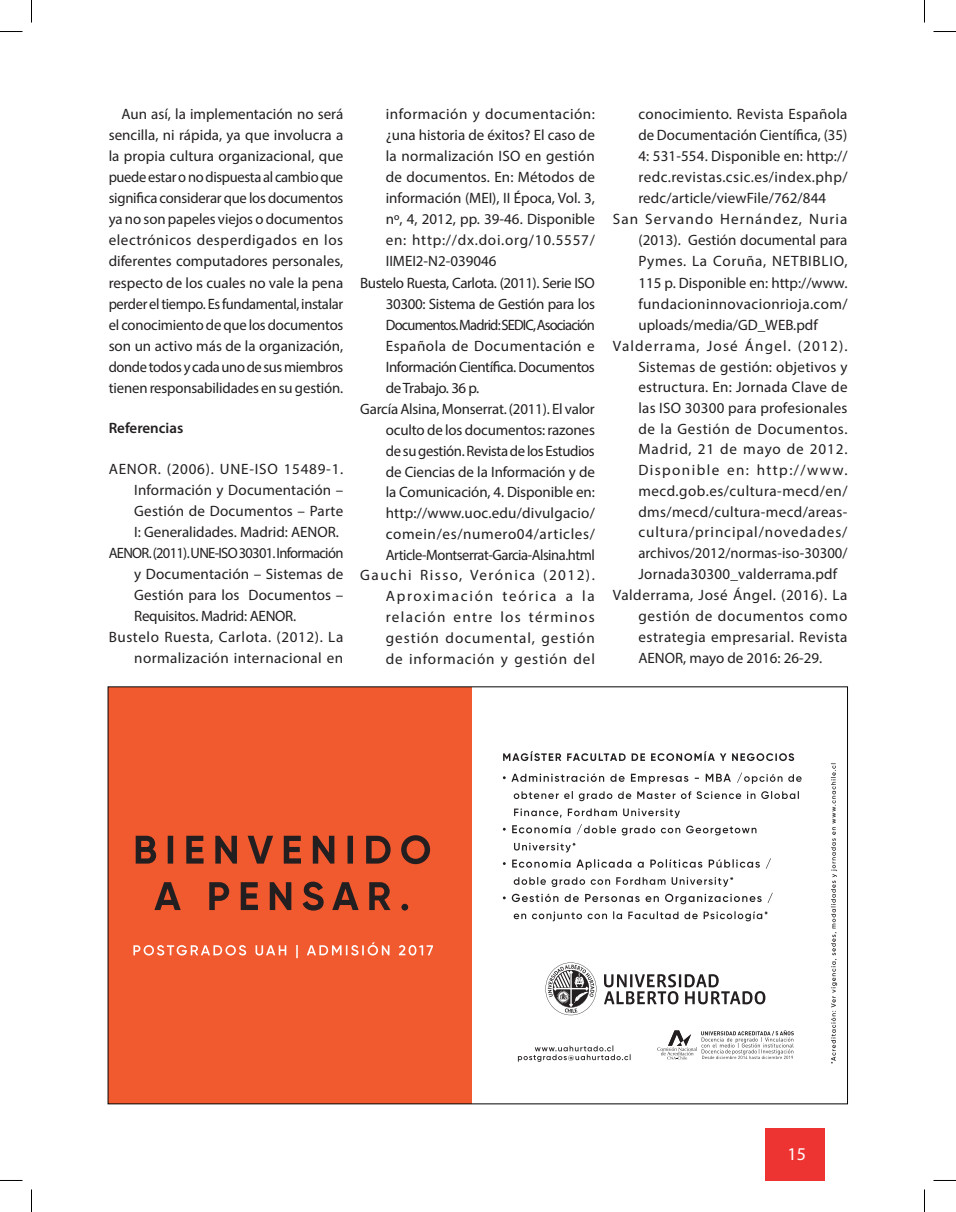
<style>
.page{position:relative;width:956px;height:1212px;background:#fff}
.page>*{position:absolute;margin:0;border:0;box-sizing:border-box;transform-origin:0 0}
.t1{font:18px "Myriad Pro";color:#fff}
.t2{font:15px/21px "Myriad Pro";letter-spacing:.01em;color:#231f20;text-align:justify}
.t3{font:15px "Myriad Pro";letter-spacing:.03em;color:#231f20}
.t4{font:15px "Myriad Pro";letter-spacing:.035em;color:#231f20}
.t5{font:15px "Myriad Pro";letter-spacing:.04em;color:#231f20}
.t6{font:15px "Myriad Pro";letter-spacing:-.03em;color:#231f20}
.t7{font:15px "Myriad Pro";letter-spacing:-.025em;color:#231f20}
.t8{font:15px "Myriad Pro";letter-spacing:-.01em;color:#231f20}
.t9{font:15px "Myriad Pro";letter-spacing:.05em;color:#231f20}
.t10{font:15px "Myriad Pro";letter-spacing:.06em;color:#231f20}
.t11{font:15px "Myriad Pro";letter-spacing:.09em;color:#231f20}
.t12{font:15px "Myriad Pro";letter-spacing:.045em;color:#231f20}
.t13{font:15px "Myriad Pro";letter-spacing:-.045em;color:#231f20}
.t14{font:15px "Myriad Pro";letter-spacing:-.015em;color:#231f20}
.t15{font:15px "Myriad Pro";letter-spacing:-.035em;color:#231f20}
.t16{font:15px "Myriad Pro";letter-spacing:-.055em;color:#231f20}
.t17{font:15px "Myriad Pro";letter-spacing:.075em;color:#231f20}
.t18{font:15px "Myriad Pro";letter-spacing:.095em;color:#231f20}
.t19{font:15px "Myriad Pro";letter-spacing:.07em;color:#231f20}
.t20{font:15px "Myriad Pro";letter-spacing:.065em;color:#231f20}
.t21{font:15px "Myriad Pro";letter-spacing:-.02em;color:#231f20}
.t22{font:600 15px "Myriad Pro";color:#231f20}
</style>
<div class="page">
<div style="left:765px;top:1128px;width:59px;height:52px;background:#ee3432"></div>
<div style="left:108px;top:686px;width:364px;height:417px;background:#f1592f"></div>
<svg style="left:154px;top:881px;width:254px;height:29px"></svg>
<svg style="left:136px;top:835px;width:294px;height:28px"></svg>
<svg style="left:133px;top:942px;width:300px;height:15px"></svg>
<svg style="left:514px;top:911px;width:254px;height:10px"></svg>
<svg style="left:503px;top:892px;width:270px;height:12px"></svg>
<svg style="left:514px;top:876px;width:219px;height:10px"></svg>
<svg style="left:503px;top:858px;width:268px;height:11px"></svg>
<svg style="left:514px;top:842px;width:62px;height:10px"></svg>
<svg style="left:503px;top:808px;width:253px;height:27px"></svg>
<svg style="left:514px;top:791px;width:285px;height:10px"></svg>
<svg style="left:503px;top:772px;width:299px;height:11px"></svg>
<svg style="left:503px;top:751px;width:291px;height:9px"></svg>
<svg style="left:604px;top:974px;width:161px;height:30px"></svg>
<svg style="left:545px;top:962px;width:51px;height:52px"></svg>
<svg style="left:657px;top:1030px;width:137px;height:29px"></svg>
<svg style="left:831px;top:763px;width:6px;height:300px"></svg>
<svg style="left:518px;top:1045px;width:113px;height:16px"></svg>
<svg style="left:0;top:31px;width:22px;height:1px"></svg>
<svg style="left:933px;top:31px;width:23px;height:1px"></svg>
<svg style="left:31px;top:0;width:1px;height:22px"></svg>
<svg style="left:31px;top:1189px;width:1px;height:22px"></svg>
<svg style="left:924px;top:0;width:1px;height:22px"></svg>
<svg style="left:924px;top:1189px;width:1px;height:22px"></svg>
<p class="t2" style="left:109px;top:104px;width:236px;text-indent:13px">Aun así, la implementación no será sencilla, ni rápida, ya que involucra a la propia cultura organizacional, que puede estar o no dispuesta al cambio que significa considerar que los documentos ya no son papeles viejos o documentos electrónicos desperdigados en los diferentes computadores personales, respecto de los cuales no vale la pena perder el tiempo. Es fundamental, instalar el conocimiento de que los documentos son un activo más de la organización, donde todos y cada uno de sus miembros tienen responsabilidades en su gestión.</p>
<p class="t22" style="left:109px;top:418px;width:76px">Referencias</p>
<p class="t9" style="left:109px;top:459px;width:236px">AENOR. (2006). UNE-ISO 15489-1.</p>
<p class="t2" style="left:134px;top:479px;width:211px">Información y Documentación –</p>
<p class="t2" style="left:134px;top:500px;width:211px">Gestión de Documentos – Parte</p>
<p class="t2" style="left:134px;top:521px;width:206px">I: Generalidades. Madrid: AENOR.</p>
<p class="t13" style="left:109px;top:543px;width:236px">AENOR. (2011). UNE-ISO 30301. Información</p>
<p class="t2" style="left:134px;top:563px;width:211px">y Documentación – Sistemas de</p>
<p class="t2" style="left:134px;top:584px;width:211px">Gestión para los Documentos –</p>
<p class="t21" style="left:134px;top:606px;width:163px">Requisitos. Madrid: AENOR.</p>
<p class="t5" style="left:109px;top:627px;width:236px">Bustelo Ruesta, Carlota. (2012). La</p>
<p class="t3" style="left:134px;top:648px;width:211px">normalización internacional en</p>
<p class="t4" style="left:386px;top:105px;width:211px">información y documentación:</p>
<p class="t2" style="left:386px;top:125px;width:211px">¿una historia de éxitos? El caso de</p>
<p class="t2" style="left:386px;top:146px;width:210px">la normalización ISO en gestión</p>
<p class="t2" style="left:386px;top:167px;width:211px">de documentos. En: Métodos de</p>
<p class="t2" style="left:386px;top:188px;width:211px">información (MEI), II Época, Vol. 3,</p>
<p class="t2" style="left:386px;top:209px;width:211px">nº, 4, 2012, pp. 39-46. Disponible</p>
<p class="t9" style="left:386px;top:231px;width:211px">en: http://dx.doi.org/10.5557/</p>
<p class="t2" style="left:386px;top:251px;width:112px">IIMEI2-N2-039046</p>
<p class="t6" style="left:360px;top:273px;width:235px">Bustelo Ruesta, Carlota. (2011). Serie ISO</p>
<p class="t7" style="left:386px;top:294px;width:211px">30300: Sistema de Gestión para los</p>
<p class="t16" style="left:386px;top:315px;width:211px">Documentos. Madrid: SEDIC, Asociación</p>
<p class="t2" style="left:386px;top:335px;width:211px">Española de Documentación e</p>
<p class="t6" style="left:386px;top:357px;width:211px">Información Científica. Documentos</p>
<p class="t2" style="left:386px;top:377px;width:95px">de Trabajo. 36 p.</p>
<p class="t14" style="left:360px;top:399px;width:236px">García Alsina, Monserrat. (2011). El valor</p>
<p class="t2" style="left:386px;top:419px;width:211px">oculto de los documentos: razones</p>
<p class="t7" style="left:386px;top:441px;width:210px">de su gestión. Revista de los Estudios</p>
<p class="t8" style="left:386px;top:462px;width:211px">de Ciencias de la Información y de</p>
<p class="t8" style="left:386px;top:483px;width:211px">la Comunicación, 4. Disponible en:</p>
<p class="t2" style="left:386px;top:502px;width:211px">http://www.uoc.edu/divulgacio/</p>
<p class="t5" style="left:386px;top:524px;width:211px">comein/es/numero04/articles/</p>
<p class="t15" style="left:386px;top:545px;width:211px">Article-Montserrat-Garcia-Alsina.html</p>
<p class="t18" style="left:360px;top:566px;width:236px">Gauchi Risso, Verónica (2012).</p>
<p class="t2" style="left:386px;top:585px;width:211px">Aproximación teórica a la</p>
<p class="t11" style="left:386px;top:607px;width:211px">relación entre los términos</p>
<p class="t20" style="left:386px;top:628px;width:210px">gestión documental, gestión</p>
<p class="t10" style="left:386px;top:649px;width:211px">de información y gestión del</p>
<p class="t2" style="left:638px;top:104px;width:211px">conocimiento. Revista Española</p>
<p class="t2" style="left:638px;top:125px;width:211px">de Documentación Científica, (35)</p>
<p class="t2" style="left:638px;top:146px;width:211px">4: 531-554. Disponible en: http://</p>
<p class="t3" style="left:638px;top:168px;width:211px">redc.revistas.csic.es/index.php/</p>
<p class="t2" style="left:638px;top:188px;width:189px">redc/article/viewFile/762/844</p>
<p class="t19" style="left:613px;top:210px;width:236px">San Servando Hernández, Nuria</p>
<p class="t2" style="left:638px;top:230px;width:211px">(2013). Gestión documental para</p>
<p class="t12" style="left:638px;top:252px;width:211px">Pymes. La Coruña, NETBIBLIO,</p>
<p class="t2" style="left:638px;top:272px;width:211px">115 p. Disponible en: http://www.</p>
<p class="t3" style="left:638px;top:294px;width:211px">fundacioninnovacionrioja.com/</p>
<p class="t2" style="left:638px;top:314px;width:181px">uploads/media/GD_WEB.pdf</p>
<p class="t17" style="left:613px;top:336px;width:236px">Valderrama, José Ángel. (2012).</p>
<p class="t2" style="left:638px;top:356px;width:211px">Sistemas de gestión: objetivos y</p>
<p class="t2" style="left:638px;top:376px;width:211px">estructura. En: Jornada Clave de</p>
<p class="t2" style="left:638px;top:397px;width:211px">las ISO 30300 para profesionales</p>
<p class="t5" style="left:638px;top:419px;width:211px">de la Gestión de Documentos.</p>
<p class="t2" style="left:638px;top:438px;width:211px">Madrid, 21 de mayo de 2012.</p>
<p class="t11" style="left:638px;top:461px;width:211px">Disponible en: http://www.</p>
<p class="t2" style="left:638px;top:480px;width:211px">mecd.gob.es/cultura-mecd/en/</p>
<p class="t2" style="left:638px;top:500px;width:211px">dms/mecd/cultura-mecd/areas-</p>
<p class="t10" style="left:638px;top:523px;width:211px">cultura/principal/novedades/</p>
<p class="t2" style="left:638px;top:542px;width:211px">archivos/2012/normas-iso-30300/</p>
<p class="t2" style="left:638px;top:563px;width:200px">Jornada30300_valderrama.pdf</p>
<p class="t4" style="left:613px;top:585px;width:236px">Valderrama, José Ángel. (2016). La</p>
<p class="t12" style="left:638px;top:606px;width:211px">gestión de documentos como</p>
<p class="t4" style="left:638px;top:627px;width:211px">estrategia empresarial. Revista</p>
<p class="t2" style="left:638px;top:647px;width:185px">AENOR, mayo de 2016: 26-29.</p>
<p class="t1" style="left:788px;top:1141px;width:20px">15</p>
</div>
